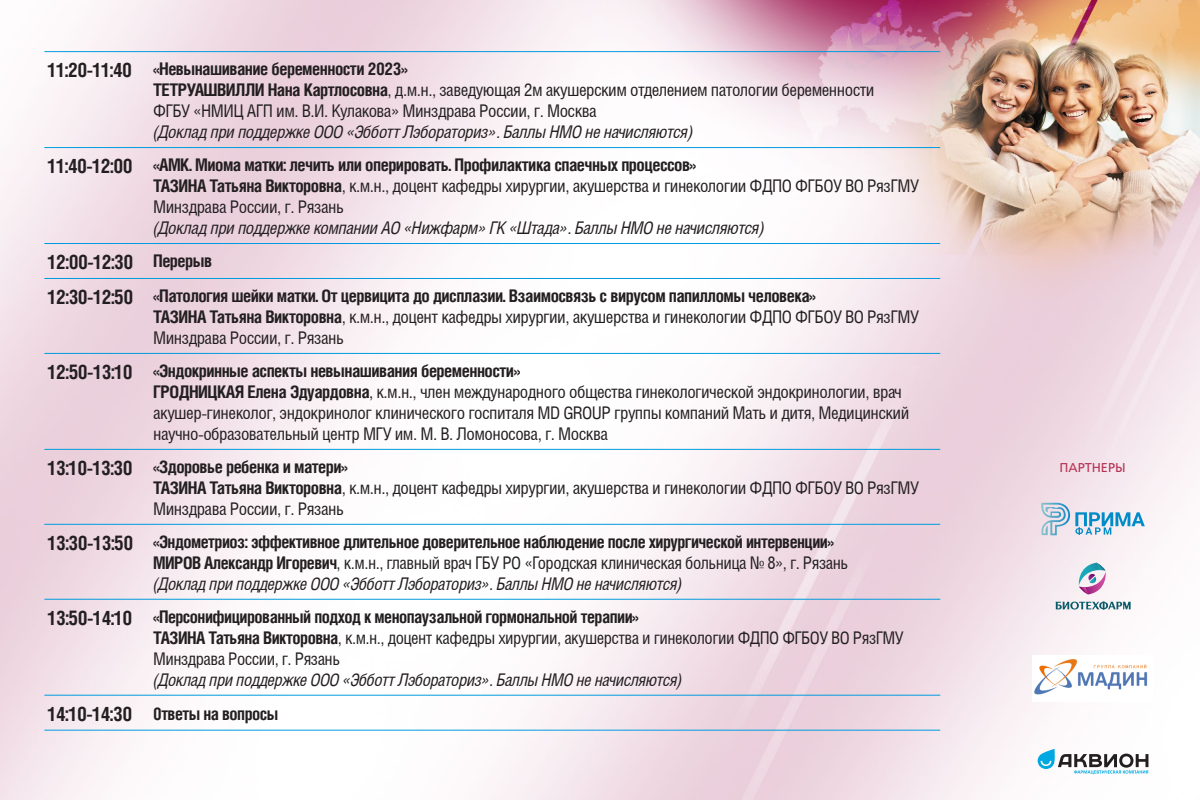
<style>
.page{position:relative;width:1200px;height:800px;background:#fff}
.page>*{position:absolute;margin:0;border:0;box-sizing:border-box;transform-origin:0 0}
.t1{font:700 20px "Helios Cond";letter-spacing:-.03em;color:#231f20}
.t2{font:17.5px/21px "Helios Cond";letter-spacing:-.03em;color:#231f20}
.t3{font:700 17.5px "Helios Cond";letter-spacing:-.03em;color:#231f20}
.t4{font:italic 17.5px "Helios Cond";letter-spacing:-.03em;color:#231f20}
.t5{font:12.75px "Free Set C";color:#b63052}
.s1{font-weight:700}
</style>
<div class="page">
<img style="left:0;top:0;width:1200px;height:800px">
<svg style="left:1041px;top:503px;width:104px;height:32px"></svg>
<svg style="left:1077px;top:563px;width:31px;height:31px"></svg>
<svg style="left:1056px;top:601px;width:75px;height:9px"></svg>
<img style="left:1032px;top:656px;width:122px;height:45px">
<svg style="left:1038px;top:749px;width:110px;height:25px"></svg>
<hr style="left:44px;top:51px;width:106px;height:1px;background:#009bde">
<hr style="left:150px;top:51px;width:790px;height:1px;background:#009bde">
<hr style="left:44px;top:147px;width:106px;height:1px;background:#009bde">
<hr style="left:150px;top:147px;width:790px;height:1px;background:#009bde">
<hr style="left:44px;top:243px;width:106px;height:1px;background:#009bde">
<hr style="left:150px;top:243px;width:790px;height:1px;background:#009bde">
<hr style="left:44px;top:278px;width:106px;height:1px;background:#009bde">
<hr style="left:150px;top:278px;width:790px;height:1px;background:#009bde">
<hr style="left:44px;top:353px;width:106px;height:1px;background:#009bde">
<hr style="left:150px;top:353px;width:790px;height:1px;background:#009bde">
<hr style="left:44px;top:449px;width:106px;height:1px;background:#009bde">
<hr style="left:150px;top:449px;width:790px;height:1px;background:#009bde">
<hr style="left:44px;top:524px;width:106px;height:1px;background:#009bde">
<hr style="left:150px;top:524px;width:790px;height:1px;background:#009bde">
<hr style="left:44px;top:599px;width:106px;height:1px;background:#009bde">
<hr style="left:150px;top:599px;width:790px;height:1px;background:#009bde">
<hr style="left:44px;top:695px;width:106px;height:1px;background:#009bde">
<hr style="left:150px;top:695px;width:790px;height:1px;background:#009bde">
<hr style="left:44px;top:730px;width:106px;height:1px;background:#009bde">
<hr style="left:150px;top:730px;width:790px;height:1px;background:#009bde">
<p class="t1" style="left:48px;top:58px;width:86px">11:20-11:40</p>
<p class="t3" style="left:153px;top:58px;width:256px">«Невынашивание беременности 2023»</p>
<p class="t2" style="left:153px;top:79px;width:723px"><span class="s1">ТЕТРУАШВИЛЛИ Нана Картлосовна</span>, д.м.н., заведующая 2м акушерским отделением патологии беременности<br>ФГБУ «НМИЦ АГП им. В.И. Кулакова» Минздрава России, г. Москва</p>
<p class="t4" style="left:153px;top:121px;width:542px">(Доклад при поддержке ООО «Эбботт Лэбораториз». Баллы НМО не начисляются)</p>
<p class="t1" style="left:48px;top:154px;width:87px">11:40-12:00</p>
<p class="t3" style="left:153px;top:154px;width:545px">«АМК. Миома матки: лечить или оперировать. Профилактика спаечных процессов»</p>
<p class="t2" style="left:153px;top:175px;width:767px"><span class="s1">ТАЗИНА Татьяна Викторовна</span>, к.м.н., доцент кафедры хирургии, акушерства и гинекологии ФДПО ФГБОУ ВО РязГМУ<br>Минздрава России, г. Рязань</p>
<p class="t4" style="left:153px;top:217px;width:613px">(Доклад при поддержке компании АО «Нижфарм» ГК «Штада». Баллы НМО не начисляются)</p>
<p class="t1" style="left:48px;top:250px;width:87px">12:00-12:30</p>
<p class="t3" style="left:153px;top:250px;width:60px">Перерыв</p>
<p class="t1" style="left:48px;top:285px;width:87px">12:30-12:50</p>
<p class="t3" style="left:153px;top:285px;width:664px">«Патология шейки матки. От цервицита до дисплазии. Взаимосвязь с вирусом папилломы человека»</p>
<p class="t2" style="left:153px;top:306px;width:767px"><span class="s1">ТАЗИНА Татьяна Викторовна</span>, к.м.н., доцент кафедры хирургии, акушерства и гинекологии ФДПО ФГБОУ ВО РязГМУ<br>Минздрава России, г. Рязань</p>
<p class="t1" style="left:48px;top:360px;width:87px">12:50-13:10</p>
<p class="t3" style="left:153px;top:360px;width:369px">«Эндокринные аспекты невынашивания беременности»</p>
<p class="t2" style="left:153px;top:381px;width:758px"><span class="s1">ГРОДНИЦКАЯ Елена Эдуардовна</span>, к.м.н., член международного общества гинекологической эндокринологии, врач акушер-гинеколог, эндокринолог клинического госпиталя MD GROUP группы компаний Мать и дитя, Медицинский научно-образовательный центр МГУ им. М. В. Ломоносова, г. Москва</p>
<p class="t1" style="left:48px;top:456px;width:87px">13:10-13:30</p>
<p class="t3" style="left:153px;top:456px;width:196px">«Здоровье ребенка и матери»</p>
<p class="t2" style="left:153px;top:477px;width:767px"><span class="s1">ТАЗИНА Татьяна Викторовна</span>, к.м.н., доцент кафедры хирургии, акушерства и гинекологии ФДПО ФГБОУ ВО РязГМУ<br>Минздрава России, г. Рязань</p>
<p class="t1" style="left:48px;top:531px;width:87px">13:30-13:50</p>
<p class="t3" style="left:153px;top:531px;width:682px">«Эндометриоз: эффективное длительное доверительное наблюдение после хирургической интервенции»</p>
<p class="t2" style="left:153px;top:552px;width:697px"><span class="s1">МИРОВ Александр Игоревич</span>, к.м.н., главный врач ГБУ РО «Городская клиническая больница № 8», г. Рязань</p>
<p class="t4" style="left:153px;top:573px;width:531px">(Доклад при поддержке ООО «Эбботт Лэбораториз». Баллы НМО не начисляются)</p>
<p class="t1" style="left:48px;top:606px;width:86px">13:50-14:10</p>
<p class="t3" style="left:153px;top:606px;width:487px">«Персонифицированный подход к менопаузальной гормональной терапии»</p>
<p class="t2" style="left:153px;top:627px;width:752px"><span class="s1">ТАЗИНА Татьяна Викторовна</span>, к.м.н., доцент кафедры хирургии, акушерства и гинекологии ФДПО ФГБОУ ВО РязГМУ<br>Минздрава России, г. Рязань</p>
<p class="t4" style="left:153px;top:669px;width:531px">(Доклад при поддержке ООО «Эбботт Лэбораториз». Баллы НМО не начисляются)</p>
<p class="t1" style="left:48px;top:702px;width:86px">14:10-14:30</p>
<p class="t3" style="left:153px;top:703px;width:127px">0тветы на вопросы</p>
<p class="t5" style="left:1060px;top:460px;width:68px">ПАРТНЕРЫ</p>
</div>
